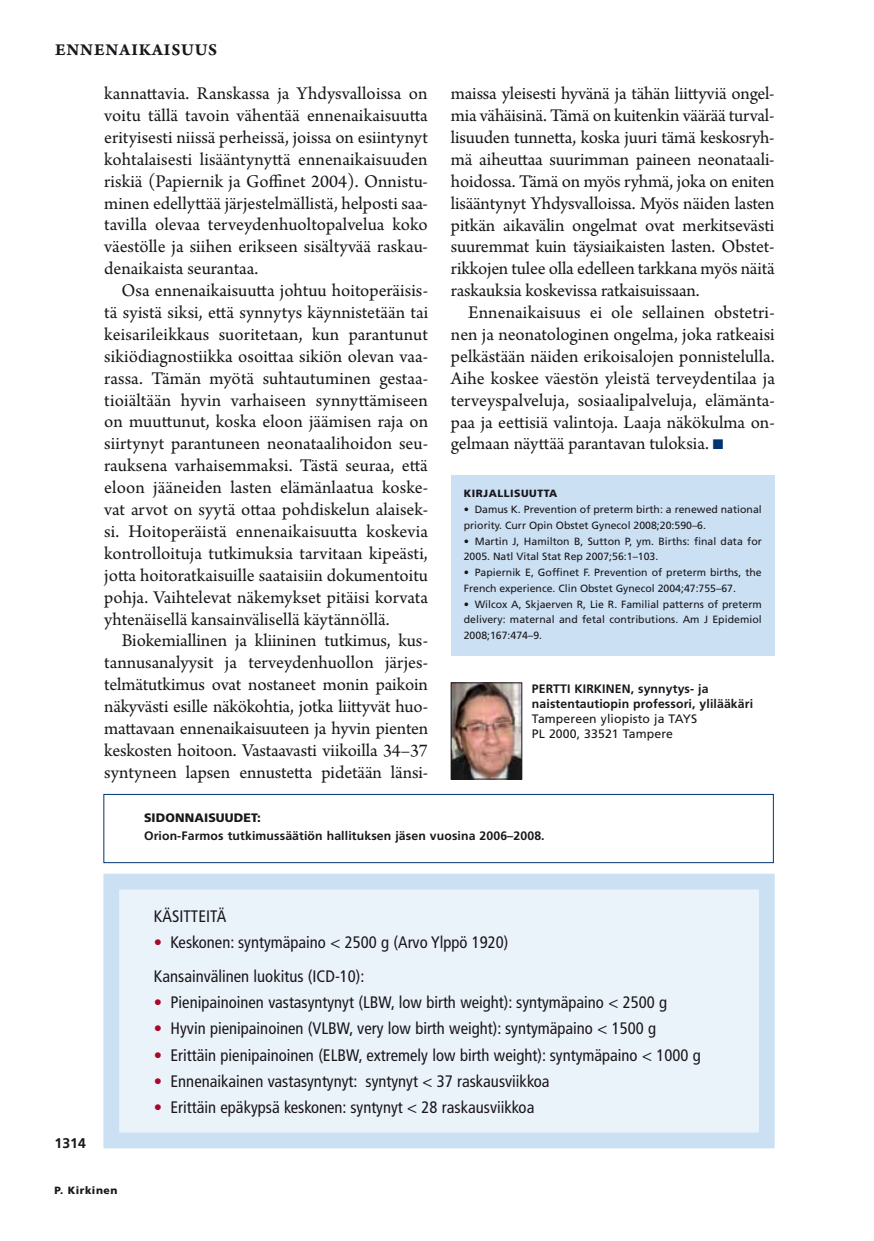
<style>
.page{position:relative;width:874px;height:1241px;background:#fff}
.page>*{position:absolute;margin:0;border:0;box-sizing:border-box;transform-origin:0 0}
.t1{font:18.9px/21.9px "Arno Pro";letter-spacing:-.005em;color:#1a171c;text-align:justify}
.t2{font:17.5px "Arno Pro Bold Sm Text";letter-spacing:.05em;color:#1a171c}
.t3{font:condensed 16.62px/33.8px "Frutiger LT Std";color:#1a171c}
.t4{font:700 14px "Frutiger LT Std";color:#1a171c}
.t5{font:700 12.25px/14.9px "Frutiger LT Std";letter-spacing:.01em;color:#1a171c}
.t6{font:12.25px/14.9px "Frutiger LT Std";letter-spacing:.01em;color:#1a171c}
.t7{font:900 12.25px "Frutiger LT Std";letter-spacing:.01em;color:#1a171c}
.t8{font:10.5px/15.8px "Frutiger LT Std";color:#1a171c}
.t9{font:900 10.5px "Frutiger LT Std";letter-spacing:.05em;color:#1a171c}
.s1{color:#003571}
.s2{color:#aa0829}
</style>
<div class="page">
<div style="left:450px;top:475px;width:324px;height:180px;background:#cbe1f3"></div>
<div style="left:103px;top:793px;width:670px;height:70px;border:1px solid #003571"></div>
<div style="left:111px;top:881px;width:655px;height:259px;background:#ebf3fa"></div>
<div style="left:103px;top:873px;width:671px;height:275px;border:16px solid #cbe1f3"></div>
<img style="left:452px;top:684px;width:67px;height:93px">
<div style="left:450px;top:682px;width:71px;height:97px;border:1px solid #1a171c"></div>
<p class="t2" style="left:55px;top:39px;width:163px">ENNENAIKAISUUS</p>
<p class="t1" style="left:104px;top:83px;width:325px">kannattavia. Ranskassa ja Yhdysvalloissa on voitu tällä tavoin vähentää ennenaikaisuutta erityisesti niissä perheissä, joissa on esiintynyt kohtalaisesti lisääntynyttä ennenaikaisuuden riskiä (Papiernik ja Goffinet 2004). Onnistu&shy;minen edellyttää järjestelmällistä, helposti saa&shy;tavilla olevaa terveydenhuoltopalvelua koko väestölle ja siihen erikseen sisältyvää raskau&shy;denaikaista seurantaa.</p>
<p class="t1" style="left:104px;top:280px;width:325px;text-indent:17px">Osa ennenaikaisuutta johtuu hoitoperäisis&shy;tä syistä siksi, että synnytys käynnistetään tai keisarileikkaus suoritetaan, kun parantunut sikiödiagnostiikka osoittaa sikiön olevan vaa&shy;rassa. Tämän myötä suhtautuminen gestaa&shy;tioiältään hyvin varhaiseen synnyttämiseen on muuttunut, koska eloon jäämisen raja on siirtynyt parantuneen neonataalihoidon seu&shy;rauksena varhaisemmaksi. Tästä seuraa, että eloon jääneiden lasten elämänlaatua koske&shy;vat arvot on syytä ottaa pohdiskelun alaisek&shy;si. Hoitoperäistä ennenaikaisuutta koskevia kontrolloituja tutkimuksia tarvitaan kipeästi, jotta hoitoratkaisuille saataisiin dokumentoitu pohja. Vaihtelevat näkemykset pitäisi korvata yhtenäisellä kansainvälisellä käytännöllä.</p>
<p class="t1" style="left:104px;top:630px;width:325px;text-indent:17px">Biokemiallinen ja kliininen tutkimus, kus&shy;tannusanalyysit ja terveydenhuollon järjes&shy;telmätutkimus ovat nostaneet monin paikoin näkyvästi esille näkökohtia, jotka liittyvät huo&shy;mattavaan ennenaikaisuuteen ja hyvin pienten keskosten hoitoon. Vastaavasti viikoilla 34–37 syntyneen lapsen ennustetta pidetään länsi-</p>
<p class="t1" style="left:450px;top:84px;width:325px">maissa yleisesti hyvänä ja tähän liittyviä ongel&shy;mia vähäisinä. Tämä on kuitenkin väärää turval&shy;lisuuden tunnetta, koska juuri tämä keskosryh&shy;mä aiheuttaa suurimman paineen neonataali&shy;hoidossa. Tämä on myös ryhmä, joka on eniten lisääntynyt Yhdysvalloissa. Myös näiden lasten pitkän aikavälin ongelmat ovat merkitsevästi suuremmat kuin täysiaikaisten lasten. Obstet&shy;rikkojen tulee olla edelleen tarkkana myös näitä raskauksia koskevissa ratkaisuissaan.</p>
<p class="t1" style="left:450px;top:302px;width:325px;text-indent:17px">Ennenaikaisuus ei ole sellainen obstetri&shy;nen ja neonatologinen ongelma, joka ratkeaisi pelkästään näiden erikoisalojen ponnistelulla.<br>Aihe koskee väestön yleistä terveydentilaa ja terveyspalveluja, sosiaalipalveluja, elämänta&shy;paa ja eettisiä valintoja. Laaja näkökulma on&shy;gelmaan näyttää parantavan tuloksia. <span class="s1">■</span></p>
<p class="t9" style="left:463px;top:487px;width:95px">KIRJALLISUUTTA</p>
<p class="t8" style="left:463px;top:501px;width:299px">• Damus K. Prevention of preterm birth: a renewed national priority. Curr Opin Obstet Gynecol 2008;20:590–6.</p>
<p class="t8" style="left:463px;top:533px;width:299px">• Martin J, Hamilton B, Sutton P, ym. Births: final data for<br>2005. Natl Vital Stat Rep 2007;56:1–103.</p>
<p class="t8" style="left:463px;top:564px;width:299px">• Papiernik E, Goffinet F. Prevention of preterm births, the<br>French experience. Clin Obstet Gynecol 2004;47:755–67.</p>
<p class="t8" style="left:463px;top:596px;width:299px;text-align:justify">• Wilcox A, Skjaerven R, Lie R. Familial patterns of preterm delivery: maternal and fetal contributions. Am J Epidemiol 2008;167:474–9.</p>
<p class="t5" style="left:531px;top:681px;width:222px">PERTTI KIRKINEN, synnytys- ja naistentautiopin professori, ylilääkäri</p>
<p class="t6" style="left:531px;top:711px;width:167px">Tampereen yliopisto ja TAYS<br>PL 2000, 33521 Tampere</p>
<p class="t7" style="left:144px;top:809px;width:118px">SIDONNAISUUDET:</p>
<p class="t5" style="left:144px;top:828px;width:402px">Orion-Farmos tutkimussäätiön hallituksen jäsen vuosina 2006–2008.</p>
<p class="t4" style="left:55px;top:1134px;width:33px">1314</p>
<p class="t9" style="left:55px;top:1183px;width:64px">P. KIRKINEN</p>
<p class="t3" style="left:154px;top:899px;width:74px">KÄSITTEITÄ</p>
<p class="t3" style="left:154px;top:925px;width:356px"><span class="s2">•</span> Keskonen: syntymäpaino &lt; 2500 g (Arvo Ylppö 1920)<br>Kansainvälinen luokitus (ICD-10):</p>
<p class="t3" style="left:154px;top:985px;width:514px"><span class="s2">•</span> Pienipainoinen vastasyntynyt (LBW, low birth weight): syntymäpaino &lt; 2500 g</p>
<p class="t3" style="left:154px;top:1011px;width:503px"><span class="s2">•</span> Hyvin pienipainoinen (VLBW, very low birth weight): syntymäpaino &lt; 1500 g</p>
<p class="t3" style="left:154px;top:1037px;width:548px"><span class="s2">•</span> Erittäin pienipainoinen (ELBW, extremely low birth weight): syntymäpaino &lt; 1000 g</p>
<p class="t3" style="left:154px;top:1064px;width:397px"><span class="s2">•</span> Ennenaikainen vastasyntynyt: syntynyt &lt; 37 raskausviikkoa</p>
<p class="t3" style="left:154px;top:1090px;width:382px"><span class="s2">•</span> Erittäin epäkypsä keskonen: syntynyt &lt; 28 raskausviikkoa</p>
</div>
